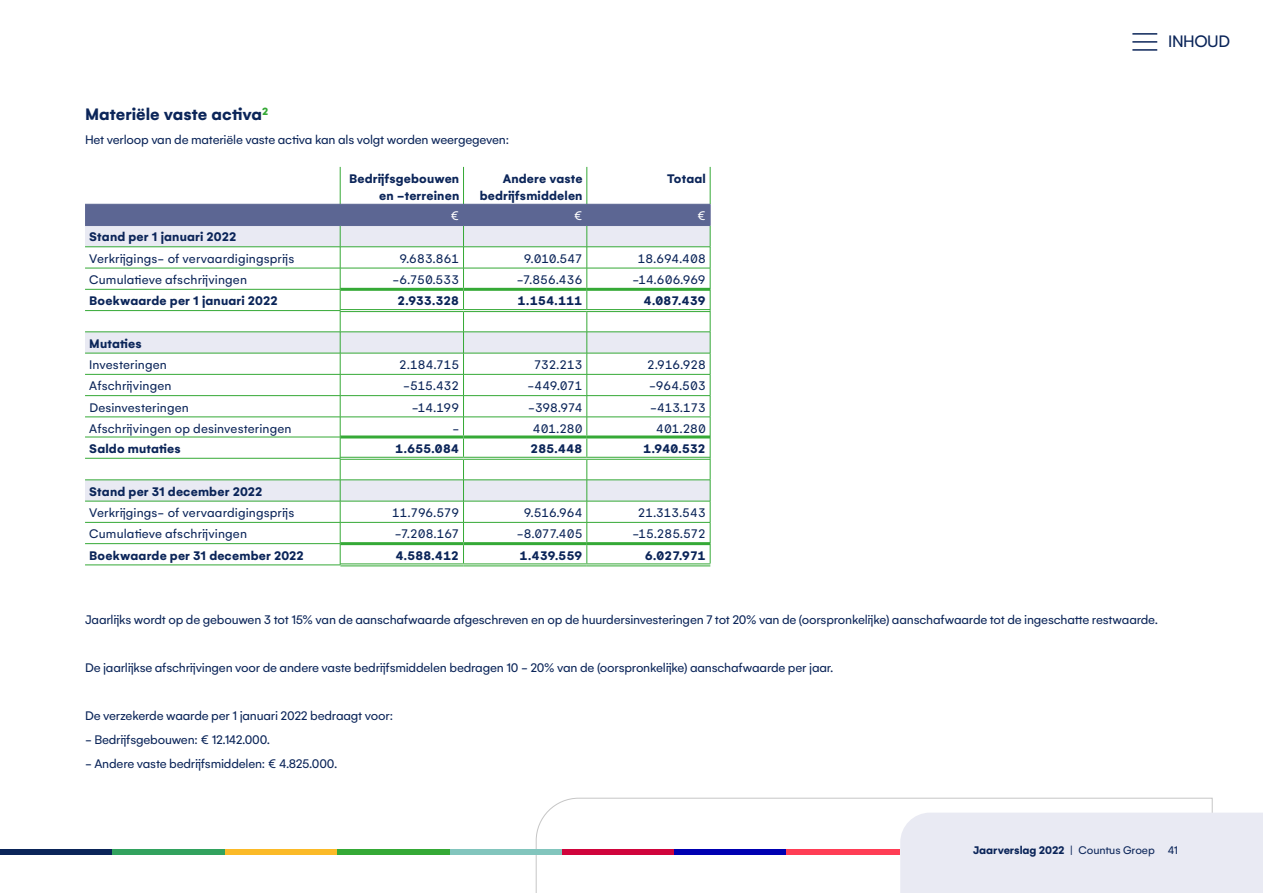
<style>
.page{position:relative;width:1263px;height:893px;background:#fff}
.page>*{position:absolute;margin:0;border:0;box-sizing:border-box;transform-origin:0 0}
.t1{font:700 18px "Gelion";color:#0b2559}
.t2{font:18px "Gelion";letter-spacing:-.025em;color:#0b2559}
.t3{font:13.5px "Gelion";letter-spacing:-.015em;color:#0b2559}
.t4{font:700 13.5px/17.2px "Gelion";letter-spacing:.015em;color:#0b2559;text-align:right}
.t5{font:13.5px "Gelion";letter-spacing:.01em;color:#0b2559}
.t6{font:13.5px "Gelion";color:#fff}
.t7{font:700 12px "Gelion";letter-spacing:-.005em;color:#0b2559}
.s1{font-weight:400}
</style>
<div class="page">
<hr style="left:340px;top:167px;width:1px;height:37px;background:#35a936">
<hr style="left:463px;top:167px;width:1px;height:37px;background:#35a936">
<hr style="left:587px;top:167px;width:1px;height:37px;background:#35a936">
<hr style="left:710px;top:167px;width:1px;height:37px;background:#35a936">
<hr style="left:85px;top:565px;width:255px;height:1px;background:#35a936">
<hr style="left:340px;top:565px;width:123px;height:1px;background:#35a936">
<hr style="left:463px;top:565px;width:124px;height:1px;background:#35a936">
<hr style="left:587px;top:565px;width:123px;height:1px;background:#35a936">
<svg style="left:85px;top:204px;width:626px;height:361px"></svg>
<hr style="left:85px;top:225px;width:255px;height:1px;background:#5c6693">
<hr style="left:340px;top:225px;width:123px;height:1px;background:#5c6693">
<hr style="left:463px;top:225px;width:124px;height:1px;background:#5c6693">
<hr style="left:587px;top:225px;width:123px;height:1px;background:#5c6693">
<svg style="left:535px;top:797px;width:678px;height:96px"></svg>
<div style="left:225px;top:849px;width:112px;height:5px;background:#fbba28"></div>
<div style="left:0;top:849px;width:112px;height:5px;background:#0b2559"></div>
<div style="left:449px;top:849px;width:113px;height:5px;background:#82c5bd"></div>
<div style="left:112px;top:849px;width:113px;height:5px;background:#32a25e"></div>
<div style="left:562px;top:849px;width:112px;height:5px;background:#d0043c"></div>
<div style="left:337px;top:849px;width:112px;height:5px;background:#35a936"></div>
<div style="left:674px;top:849px;width:113px;height:5px;background:#0000b2"></div>
<div style="left:787px;top:849px;width:113px;height:5px;background:#ff3d55"></div>
<div style="left:900px;top:813px;width:363px;height:80px;background:#e9eaf3"></div>
<hr style="left:1132px;top:49px;width:25px;height:2px;background:#0b2559">
<hr style="left:1132px;top:41px;width:25px;height:2px;background:#0b2559">
<hr style="left:1132px;top:33px;width:25px;height:2px;background:#0b2559">
<h1 class="t2" style="left:1168px;top:31px;width:63px">INHOUD</h1>
<h1 class="t1" style="left:85px;top:103px;width:185px">Materiële vaste activa<sup>2</sup></h1>
<p class="t3" style="left:85px;top:132px;width:426px">Het verloop van de materiële vaste activa kan als volgt worden weergegeven:</p>
<p class="t4" style="left:349px;top:170px;width:112px">Bedrijfsgebouwen en -terreinen</p>
<p class="t4" style="left:480px;top:170px;width:104px">Andere vaste bedrijfsmiddelen</p>
<p class="t4" style="left:667px;top:170px;width:40px">Totaal</p>
<p class="t6" style="left:451px;top:208px;width:10px">€</p>
<p class="t6" style="left:574px;top:208px;width:10px">€</p>
<p class="t6" style="left:697px;top:208px;width:10px">€</p>
<p class="t4" style="left:89px;top:228px;width:148px">Stand per 1 januari 2022</p>
<p class="t5" style="left:89px;top:250px;width:206px">Verkrijgings- of vervaardigingsprijs</p>
<p class="t3" style="left:399px;top:250px;width:62px">9.683.861</p>
<p class="t3" style="left:524px;top:250px;width:60px">9.010.547</p>
<p class="t3" style="left:638px;top:250px;width:70px">18.694.408</p>
<p class="t5" style="left:89px;top:272px;width:159px">Cumulatieve afschrijvingen</p>
<p class="t3" style="left:392px;top:272px;width:68px">-6.750.533</p>
<p class="t3" style="left:517px;top:272px;width:67px">-7.856.436</p>
<p class="t3" style="left:632px;top:272px;width:75px">-14.606.969</p>
<p class="t4" style="left:89px;top:292px;width:190px">Boekwaarde per 1 januari 2022</p>
<p class="t4" style="left:397px;top:292px;width:64px">2.933.328</p>
<p class="t4" style="left:518px;top:292px;width:66px">1.154.111</p>
<p class="t4" style="left:644px;top:292px;width:64px">4.087.439</p>
<p class="t4" style="left:89px;top:335px;width:54px">Mutaties</p>
<p class="t5" style="left:89px;top:357px;width:79px">Investeringen</p>
<p class="t3" style="left:399px;top:357px;width:62px">2.184.715</p>
<p class="t3" style="left:533px;top:357px;width:51px">732.213</p>
<p class="t3" style="left:647px;top:357px;width:61px">2.916.928</p>
<p class="t5" style="left:89px;top:378px;width:84px">Afschrijvingen</p>
<p class="t3" style="left:403px;top:378px;width:58px">-515.432</p>
<p class="t3" style="left:528px;top:378px;width:57px">-449.071</p>
<p class="t3" style="left:649px;top:378px;width:58px">-964.503</p>
<p class="t5" style="left:89px;top:399px;width:101px">Desinvesteringen</p>
<p class="t3" style="left:412px;top:399px;width:49px">-14.199</p>
<p class="t3" style="left:528px;top:399px;width:56px">-398.974</p>
<p class="t3" style="left:650px;top:399px;width:57px">-413.173</p>
<p class="t5" style="left:89px;top:421px;width:204px">Afschrijvingen op desinvesteringen</p>
<p class="t3" style="left:452px;top:421px;width:8px">-</p>
<p class="t3" style="left:533px;top:421px;width:52px">401.280</p>
<p class="t3" style="left:656px;top:421px;width:52px">401.280</p>
<p class="t4" style="left:89px;top:440px;width:93px">Saldo mutaties</p>
<p class="t4" style="left:395px;top:440px;width:66px">1.655.084</p>
<p class="t4" style="left:530px;top:440px;width:54px">285.448</p>
<p class="t4" style="left:643px;top:440px;width:64px">1.940.532</p>
<p class="t4" style="left:89px;top:483px;width:174px">Stand per 31 december 2022</p>
<p class="t5" style="left:89px;top:505px;width:206px">Verkrijgings- of vervaardigingsprijs</p>
<p class="t3" style="left:392px;top:505px;width:69px">11.796.579</p>
<p class="t3" style="left:523px;top:505px;width:61px">9.516.964</p>
<p class="t3" style="left:637px;top:505px;width:70px">21.313.543</p>
<p class="t5" style="left:89px;top:526px;width:159px">Cumulatieve afschrijvingen</p>
<p class="t3" style="left:395px;top:526px;width:66px">-7.208.167</p>
<p class="t3" style="left:517px;top:526px;width:67px">-8.077.405</p>
<p class="t3" style="left:633px;top:526px;width:75px">-15.285.572</p>
<p class="t4" style="left:89px;top:546px;width:216px">Boekwaarde per 31 december 2022</p>
<p class="t4" style="left:395px;top:546px;width:65px">4.588.412</p>
<p class="t4" style="left:519px;top:546px;width:65px">1.439.559</p>
<p class="t4" style="left:645px;top:546px;width:63px">6.027.971</p>
<p class="t3" style="left:85px;top:612px;width:1074px">Jaarlijks wordt op de gebouwen 3 tot 15% van de aanschafwaarde afgeschreven en op de huurdersinvesteringen 7 tot 20% van de (oorspronkelijke) aanschafwaarde tot de ingeschatte restwaarde.</p>
<p class="t3" style="left:85px;top:660px;width:750px">De jaarlijkse afschrijvingen voor de andere vaste bedrijfsmiddelen bedragen 10 - 20% van de (oorspronkelijke) aanschafwaarde per jaar.</p>
<p class="t3" style="left:85px;top:708px;width:310px">De verzekerde waarde per 1 januari 2022 bedraagt voor:</p>
<p class="t3" style="left:85px;top:732px;width:186px">- Bedrijfsgebouwen: € 12.142.000.</p>
<p class="t3" style="left:85px;top:756px;width:253px">- Andere vaste bedrijfsmiddelen: € 4.825.000.</p>
<p class="t7" style="left:973px;top:843px;width:206px">Jaarverslag 2022 <span class="s1">| Countus Groep 41</span></p>
</div>
